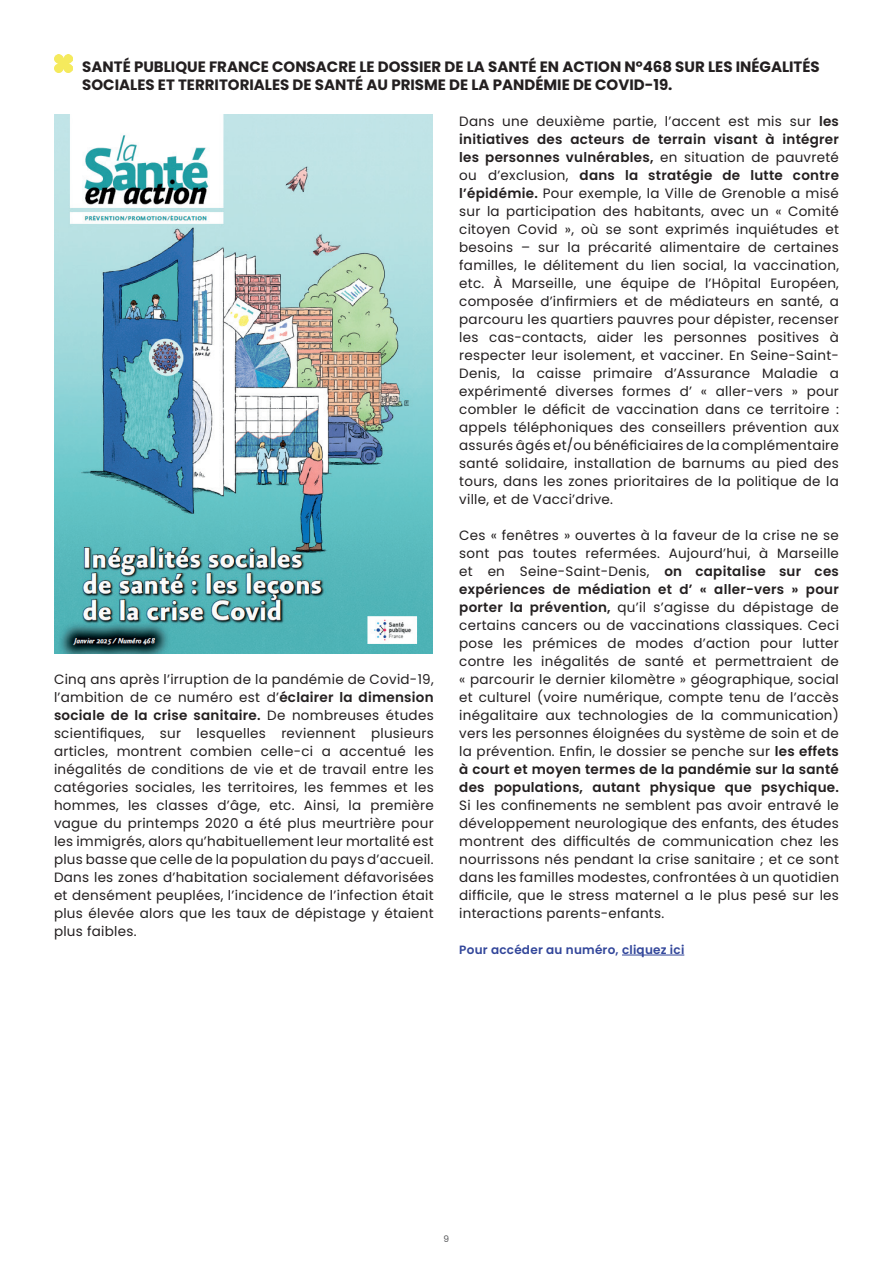
<style>
.page{position:relative;width:893px;height:1263px;background:#fff}
.page>*{position:absolute;margin:0;border:0;box-sizing:border-box;transform-origin:0 0}
.t1{font:700 15px/18px "Poppins";color:#231f20}
.t2{font:13.5px/18px "Poppins";letter-spacing:.02em;color:#231f20;text-align:justify}
.t3{font:600 12px "Poppins";letter-spacing:.02em;color:#32469a}
.t4{font:9px "Poppins";color:#57585a}
.s1{font-weight:600}
</style>
<div class="page">
<img style="left:54px;top:54px;width:18px;height:18px">
<hr style="left:622px;top:955px;width:62px;height:1px;background:#32469a">
<img style="left:54px;top:114px;width:378px;height:539px">
<p class="t1" style="left:82px;top:58px;width:739px">SANTÉ PUBLIQUE FRANCE CONSACRE LE DOSSIER DE LA SANTÉ EN ACTION N°468 SUR LES INÉGALITÉS<br>SOCIALES ET TERRITORIALES DE SANTÉ AU PRISME DE LA PANDÉMIE DE COVID-19.</p>
<p class="t2" style="left:54px;top:670px;width:381px">Cinq ans après l’irruption de la pandémie de Covid-19, l’ambition de ce numéro est d’<span class="s1">éclairer la dimension sociale de la crise sanitaire.</span> De nombreuses études scientifiques, sur lesquelles reviennent plusieurs articles, montrent combien celle-ci a accentué les inégalités de conditions de vie et de travail entre les catégories sociales, les territoires, les femmes et les hommes, les classes d’âge, etc. Ainsi, la première vague du printemps 2020 a été plus meurtrière pour les immigrés, alors qu’habituellement leur mortalité est plus basse que celle de la population du pays d’accueil.<br>Dans les zones d’habitation socialement défavorisées et densément peuplées, l’incidence de l’infection était plus élevée alors que les taux de dépistage y étaient plus faibles.</p>
<p class="t2" style="left:459px;top:112px;width:381px">Dans une deuxième partie, l’accent est mis sur <span class="s1">les initiatives des acteurs de terrain visant à intégrer les personnes vulnérables,</span> en situation de pauvreté ou d’exclusion, <span class="s1">dans la stratégie de lutte contre l’épidémie.</span> Pour exemple, la Ville de Grenoble a misé sur la participation des habitants, avec un « Comité citoyen Covid », où se sont exprimés inquiétudes et besoins – sur la précarité alimentaire de certaines familles, le délitement du lien social, la vaccination, etc. À Marseille, une équipe de l’Hôpital Européen, composée d’infirmiers et de médiateurs en santé, a parcouru les quartiers pauvres pour dépister, recenser les cas-contacts, aider les personnes positives à respecter leur isolement, et vacciner. En Seine-Saint-Denis, la caisse primaire d’Assurance Maladie a expérimenté diverses formes d’ « aller-vers » pour combler le déficit de vaccination dans ce territoire : appels téléphoniques des conseillers prévention aux assurés âgés et/ou bénéficiaires de la complémentaire santé solidaire, installation de barnums au pied des tours, dans les zones prioritaires de la politique de la ville, et de Vacci’drive.</p>
<p class="t2" style="left:459px;top:526px;width:381px">Ces « fenêtres » ouvertes à la faveur de la crise ne se sont pas toutes refermées. Aujourd’hui, à Marseille et en Seine-Saint-Denis, <span class="s1">on capitalise sur ces expériences de médiation et d’ « aller-vers » pour porter la prévention,</span> qu’il s’agisse du dépistage de certains cancers ou de vaccinations classiques. Ceci pose les prémices de modes d’action pour lutter contre les inégalités de santé et permettraient de « parcourir le dernier kilomètre » géographique, social et culturel (voire numérique, compte tenu de l’accès inégalitaire aux technologies de la communication) vers les personnes éloignées du système de soin et de la prévention. Enfin, le dossier se penche sur <span class="s1">les effets à court et moyen termes de la pandémie sur la santé des populations, autant physique que psychique.</span></p>
<p class="t2" style="left:459px;top:796px;width:381px">Si les confinements ne semblent pas avoir entravé le développement neurologique des enfants, des études montrent des difficultés de communication chez les nourrissons nés pendant la crise sanitaire ; et ce sont dans les familles modestes, confrontées à un quotidien difficile, que le stress maternel a le plus pesé sur les interactions parents-enfants.</p>
<p class="t3" style="left:459px;top:943px;width:227px">Pour accéder au numéro, cliquez ici</p>
<p class="t4" style="left:444px;top:1234px;width:7px">9</p>
</div>
